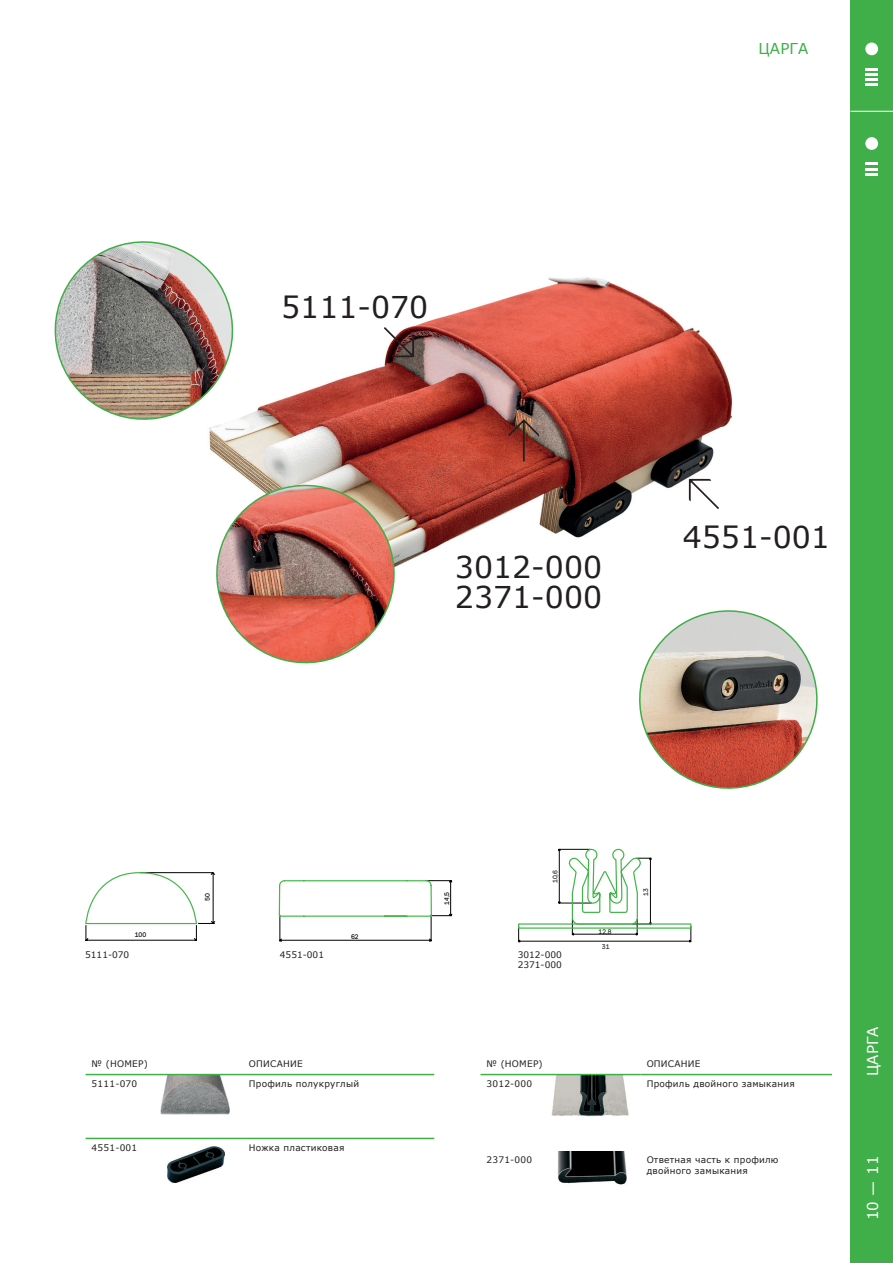
<style>
.page{position:relative;width:893px;height:1263px;background:#fff}
.page>*{position:absolute;margin:0;border:0;box-sizing:border-box;transform-origin:0 0}
.t1{font:60px "Replica Pro TT";color:#231f20}
.t2{font:30px/30px "Verdana";color:#231f20}
.t3{font:15px "Verdana";letter-spacing:.01em;color:#fff}
.t4{font:15px "Verdana";letter-spacing:.01em;color:#40ae49}
.t5{font:9px/11.2px "Verdana";letter-spacing:.025em;color:#231f20}
.t6{font:9px/10.8px "Verdana";color:#231f20}
.t7{font:6.75px "Replica Pro";color:#231f20}
.t8{font:6.75px "Replica Pro";color:#000}
</style>
<div class="page">
<div style="left:850px;top:0;width:43px;height:1263px;background:#40ae49"></div>
<img style="left:550px;top:1075px;width:79px;height:41px">
<img style="left:557px;top:1151px;width:70px;height:34px">
<img style="left:209px;top:277px;width:524px;height:284px">
<img style="left:160px;top:1075px;width:70px;height:39px">
<img style="left:167px;top:1147px;width:58px;height:36px">
<hr style="left:86px;top:1074px;width:157px;height:1px;background:#40ae49">
<hr style="left:243px;top:1074px;width:191px;height:1px;background:#40ae49">
<hr style="left:86px;top:1138px;width:157px;height:1px;background:#40ae49">
<hr style="left:243px;top:1138px;width:191px;height:1px;background:#40ae49">
<hr style="left:480px;top:1074px;width:161px;height:1px;background:#40ae49">
<hr style="left:641px;top:1074px;width:191px;height:1px;background:#40ae49">
<svg style="left:85px;top:872px;width:130px;height:69px"></svg>
<svg style="left:279px;top:880px;width:173px;height:62px"></svg>
<img style="left:54px;top:241px;width:192px;height:190px">
<img style="left:209px;top:471px;width:199px;height:193px">
<svg style="left:639px;top:610px;width:179px;height:179px"></svg>
<hr style="left:850px;top:111px;width:43px;height:1px;background:#fff">
<div style="left:865px;top:43px;width:13px;height:12px;background:#fff;border-radius:50%"></div>
<svg style="left:865px;top:68px;width:13px;height:18px"></svg>
<div style="left:865px;top:137px;width:13px;height:13px;background:#fff;border-radius:50%"></div>
<svg style="left:865px;top:163px;width:13px;height:12px"></svg>
<svg style="left:518px;top:848px;width:173px;height:95px"></svg>
<div style="left:518px;top:923px;width:173px;height:6px;border:1px solid #42b549"></div>
<h3 class="t4" style="left:758px;top:38px;width:52px">ЦАРГА</h3>
<h2 class="t2" style="left:281px;top:292px;width:149px">5111-070</h2>
<h1 class="t1" style="left:379px;top:303px;width:41px">↘</h1>
<h1 class="t1" style="left:504px;top:407px;width:42px">↑</h1>
<h2 class="t2" style="left:455px;top:552px;width:149px">3012-000<br>2371-000</h2>
<h1 class="t1" style="left:684px;top:467px;width:41px">↖</h1>
<h2 class="t2" style="left:683px;top:522px;width:149px">4551-001</h2>
<p class="t8" style="left:135px;top:931px;width:13px">100</p>
<p class="t8" style="left:204px;top:901px;width:9px;rotate:-90deg">50</p>
<p class="t8" style="left:443px;top:904px;width:14px;rotate:-90deg">14,5</p>
<p class="t8" style="left:351px;top:933px;width:9px">62</p>
<p class="t7" style="left:551px;top:883px;width:14px;rotate:-90deg">10,6</p>
<p class="t5" style="left:85px;top:948px;width:46px">5111-070</p>
<p class="t5" style="left:280px;top:948px;width:46px">4551-001</p>
<p class="t6" style="left:518px;top:949px;width:46px">3012-000<br>2371-000</p>
<p class="t7" style="left:598px;top:928px;width:14px">12,8</p>
<p class="t7" style="left:602px;top:943px;width:9px">31</p>
<p class="t7" style="left:642px;top:896px;width:9px;rotate:-90deg">13</p>
<p class="t5" style="left:92px;top:1058px;width:58px">№ (НОМЕР)</p>
<p class="t5" style="left:249px;top:1058px;width:55px">ОПИСАНИЕ</p>
<p class="t5" style="left:92px;top:1078px;width:47px">5111-070</p>
<p class="t5" style="left:249px;top:1078px;width:112px">Профиль полукруглый</p>
<p class="t5" style="left:92px;top:1142px;width:47px">4551-001</p>
<p class="t5" style="left:249px;top:1142px;width:97px">Ножка пластиковая</p>
<p class="t5" style="left:486px;top:1058px;width:58px">№ (НОМЕР)</p>
<p class="t5" style="left:647px;top:1058px;width:55px">ОПИСАНИЕ</p>
<p class="t5" style="left:486px;top:1078px;width:47px">3012-000</p>
<p class="t5" style="left:647px;top:1078px;width:150px">Профиль двойного замыкания</p>
<p class="t5" style="left:486px;top:1153px;width:47px">2371-000</p>
<p class="t5" style="left:647px;top:1153px;width:133px">Ответная часть к профилю двойного замыкания</p>
<h3 class="t3" style="left:862px;top:1076px;width:52px;rotate:-90deg">ЦАРГА</h3>
<h3 class="t3" style="left:862px;top:1220px;width:66px;rotate:-90deg">10 — 11</h3>
</div>
